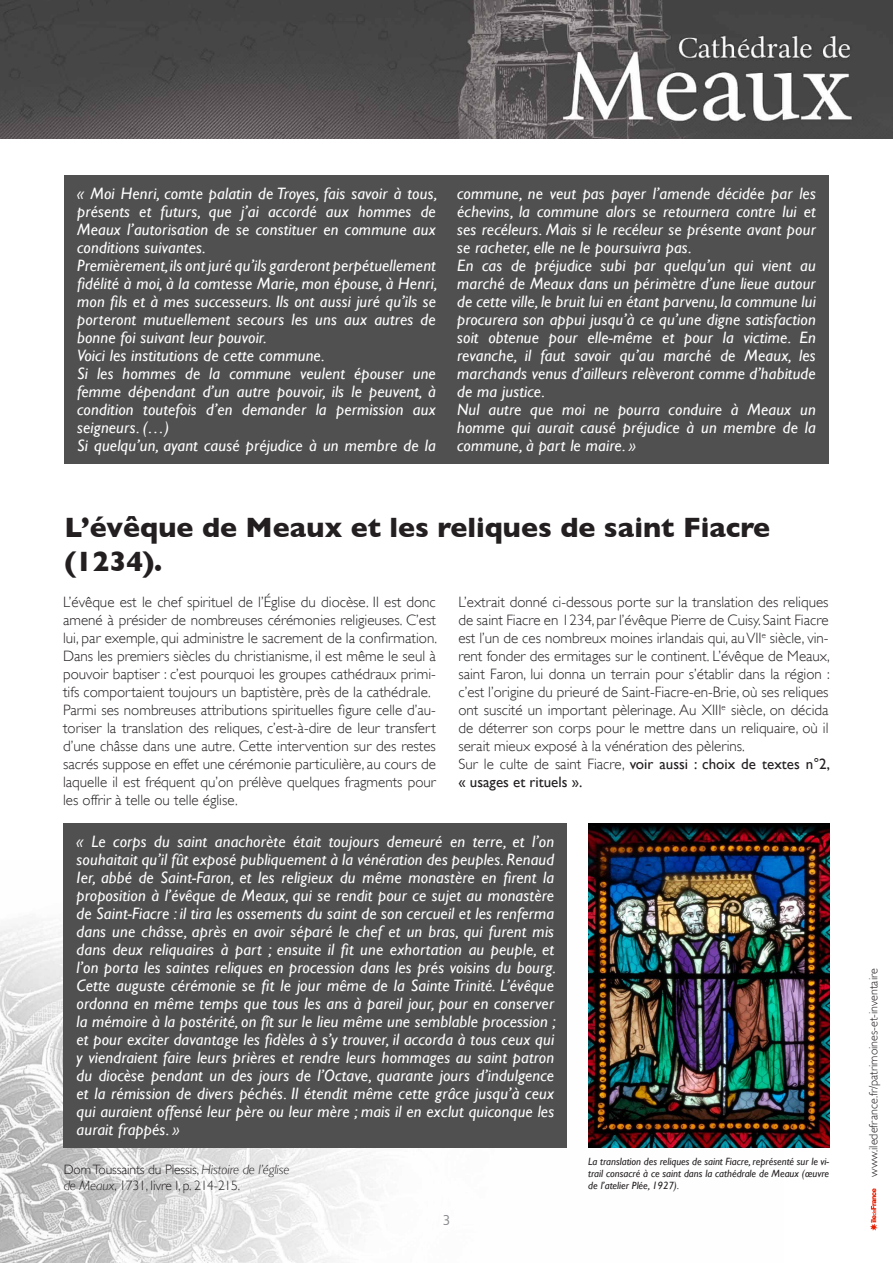
<style>
.page{position:relative;width:893px;height:1263px;background:#fff}
.page>*{position:absolute;margin:0;border:0;box-sizing:border-box;transform-origin:0 0}
.t1{font:700 28.5px/34.2px "Gill Sans";color:#231f20}
.t2{font:italic 16.5px/18px "Gill Sans";letter-spacing:.01em;color:#fff;text-align:justify}
.t3{font:300 15px/18px "Gill Sans";color:#231f20;text-align:justify}
.t4{font:15px/18px "Gill Sans";color:#231f20}
.t5{font:15px "Corbel";color:#87898c}
.t6{font:300 13.5px "Gill Sans";letter-spacing:-.01em;color:#231f20}
.t7{font:300 12px "Gill Sans";color:#231f20}
.t8{font:italic 10.5px/12px "Gill Sans";color:#231f20;text-align:justify}
.s1{font-weight:300}
.s2{font-style:italic}
</style>
<div class="page">
<img style="left:0;top:0;width:893px;height:138px">
<img style="left:0;top:861px;width:784px;height:402px">
<div style="left:64px;top:175px;width:765px;height:288px;background:#505050"></div>
<div style="left:64px;top:823px;width:503px;height:324px;background:#505050"></div>
<img style="left:588px;top:823px;width:241px;height:324px">
<img style="left:870px;top:1188px;width:8px;height:43px">
<p class="t2" style="left:77px;top:185px;width:362px">« Moi Henri, comte palatin de Troyes, fais savoir à tous, présents et futurs, que j’ai accordé aux hommes de Meaux l’autorisation de se constituer en commune aux conditions suivantes.</p>
<p class="t2" style="left:77px;top:257px;width:362px">Premièrement,ils ont juré qu’ils garderont perpétuellement fidélité à moi, à la comtesse Marie, mon épouse, à Henri, mon fils et à mes successeurs. Ils ont aussi juré qu’ils se porteront mutuellement secours les uns aux autres de bonne foi suivant leur pouvoir.</p>
<p class="t2" style="left:77px;top:347px;width:249px">Voici les institutions de cette commune.</p>
<p class="t2" style="left:77px;top:365px;width:360px">Si les hommes de la commune veulent épouser une femme dépendant d’un autre pouvoir, ils le peuvent, à condition toutefois d’en demander la permission aux seigneurs. (…)</p>
<p class="t2" style="left:77px;top:437px;width:360px">Si quelqu’un, ayant causé préjudice à un membre de la</p>
<p class="t2" style="left:457px;top:185px;width:360px">commune, ne veut pas payer l’amende décidée par les échevins, la commune alors se retournera contre lui et ses recéleurs. Mais si le recéleur se présente avant pour se racheter, elle ne le poursuivra pas.</p>
<p class="t2" style="left:457px;top:257px;width:360px">En cas de préjudice subi par quelqu’un qui vient au marché de Meaux dans un périmètre d’une lieue autour de cette ville, le bruit lui en étant parvenu, la commune lui procurera son appui jusqu’à ce qu’une digne satisfaction soit obtenue pour elle-même et pour la victime. En revanche, il faut savoir qu’au marché de Meaux, les marchands venus d’ailleurs relèveront comme d’habitude de ma justice.</p>
<p class="t2" style="left:457px;top:401px;width:360px">Nul autre que moi ne pourra conduire à Meaux un homme qui aurait causé préjudice à un membre de la commune, à part le maire. »</p>
<p class="t1" style="left:65px;top:510px;width:707px">L’évêque de Meaux et les reliques de saint Fiacre (1234).</p>
<p class="t3" style="left:458px;top:593px;width:373px">L’extrait donné ci-dessous porte sur la translation des reliques de saint Fiacre en 1234, par l’évêque Pierre de Cuisy. Saint Fiacre est l’un de ces nombreux moines irlandais qui, au VII<sup>e</sup> siècle, vin&shy;rent fonder des ermitages sur le continent. L’évêque de Meaux, saint Faron, lui donna un terrain pour s’établir dans la région : c’est l’origine du prieuré de Saint-Fiacre-en-Brie, où ses reliques ont suscité un important pèlerinage. Au XIII<sup>e</sup> siècle, on décida de déterrer son corps pour le mettre dans un reliquaire, où il serait mieux exposé à la vénération des pèlerins.</p>
<p class="t4" style="left:458px;top:755px;width:373px"><span class="s1">Sur le culte de saint Fiacre,</span> voir aussi : choix de textes n°2, « usages et rituels ».</p>
<p class="t3" style="left:63px;top:593px;width:375px">L’évêque est le chef spirituel de l’Église du diocèse. Il est donc amené à présider de nombreuses cérémonies religieuses. C’est lui, par exemple, qui administre le sacrement de la confirmation.<br>Dans les premiers siècles du christianisme, il est même le seul à pouvoir baptiser : c’est pourquoi les groupes cathédraux primi&shy;tifs comportaient toujours un baptistère, près de la cathédrale.</p>
<p class="t3" style="left:63px;top:701px;width:374px">Parmi ses nombreuses attributions spirituelles figure celle d’au&shy;toriser la translation des reliques, c’est-à-dire de leur transfert d’une châsse dans une autre. Cette intervention sur des restes sacrés suppose en effet une cérémonie particulière, au cours de laquelle il est fréquent qu’on prélève quelques fragments pour les offrir à telle ou telle église.</p>
<p class="t2" style="left:77px;top:833px;width:481px">« Le corps du saint anachorète était toujours demeuré en terre, et l’on souhaitait qu’il fût exposé publiquement à la vénération des peuples. Renaud Ier, abbé de Saint-Faron, et les religieux du même monastère en firent la proposition à l’évêque de Meaux, qui se rendit pour ce sujet au monastère de Saint-Fiacre : il tira les ossements du saint de son cercueil et les renferma dans une châsse, après en avoir séparé le chef et un bras, qui furent mis dans deux reliquaires à part ; ensuite il fit une exhortation au peuple, et l’on porta les saintes reliques en procession dans les prés voisins du bourg.<br>Cette auguste cérémonie se fit le jour même de la Sainte Trinité. L’évêque ordonna en même temps que tous les ans à pareil jour, pour en conserver la mémoire à la postérité, on fît sur le lieu même une semblable procession ; et pour exciter davantage les fidèles à s’y trouver, il accorda à tous ceux qui y viendraient faire leurs prières et rendre leurs hommages au saint patron du diocèse pendant un des jours de l’Octave, quarante jours d’indulgence et la rémission de divers péchés. Il étendit même cette grâce jusqu’à ceux qui auraient offensé leur père ou leur mère ; mais il en exclut quiconque les aurait frappés. »</p>
<p class="t6" style="left:64px;top:1162px;width:227px">Dom Toussaints du Plessis, <span class="s2">Histoire de l’église</span></p>
<p class="t6" style="left:64px;top:1178px;width:178px"><span class="s2">de Meaux</span>, 1731, livre I, p. 214-215.</p>
<p class="t5" style="left:443px;top:1208px;width:8px">3</p>
<p class="t8" style="left:588px;top:1155px;width:242px">La translation des reliques de saint Fiacre,représenté sur le vi&shy;trail consacré à ce saint dans la cathédrale de Meaux (œuvre de l’atelier Plée, 1927).</p>
<p class="t7" style="left:866px;top:1177px;width:210px;rotate:-90deg">www.iledefrance.fr/patrimoines-et-inventaire</p>
</div>
